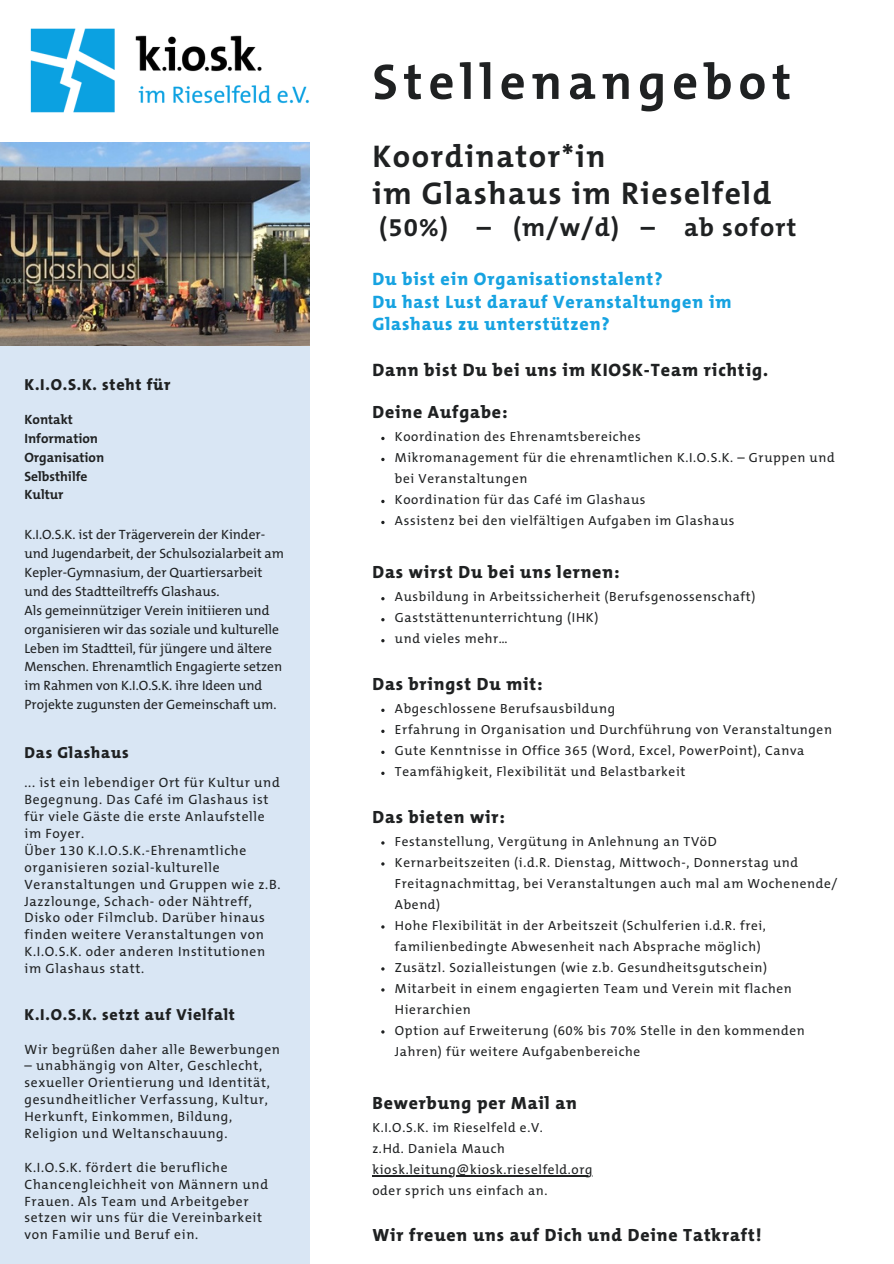
<style>
.page{position:relative;width:894px;height:1264px;background:#fff}
.page>*{position:absolute;margin:0;border:0;box-sizing:border-box;transform-origin:0 0}
.t1{font:700 50.25px "The Mix B W7";letter-spacing:.12em;color:#1f2122}
.t2{font:700 31.5px/37px "The Mix B W7";letter-spacing:.05em;color:#1f2122}
.t3{font:700 25.65px "The Mix B W7";letter-spacing:.05em;color:#1f2122}
.t4{font:800 18px/22.5px "The Mix B W8";letter-spacing:.05em;color:#17a3e1}
.t5{font:800 18px "The Mix B W8";letter-spacing:.05em;color:#1f2122}
.t6{font:800 17.7px "The Mix B W8";letter-spacing:.05em;color:#1f2122}
.t7{font:800 16.05px "The Mix B W8";letter-spacing:.05em;color:#1f2122}
.t8{font:13.5px/16.8px "The Mix B W5 Plain";letter-spacing:.05em;color:#1f2122}
.t9{font:13.5px/18.9px "The Mix B W5 Plain";color:#1f2122}
.t10{font:700 13.5px/18.9px "The Mix B W7";color:#1f2122}
.t11{font:13.2px/21px "The Mix B W5 Plain";letter-spacing:.05em;color:#1f2122}
</style>
<div class="page">
<div style="left:0;top:346px;width:309px;height:917px;background:#d9e6f4"></div>
<img style="left:0;top:154px;width:309px;height:192px">
<img style="left:0;top:28px;width:310px;height:126px">
<hr style="left:372px;top:1174px;width:221px;height:2px;background:#1f2122">
<h5 class="t7" style="left:24px;top:378px;width:147px">K.I.O.S.K. steht für</h5>
<h4 class="t10" style="left:24px;top:411px;width:81px">Kontakt<br>Information<br>Organisation<br>Selbsthilfe<br>Kultur</h4>
<h5 class="t9" style="left:24px;top:526px;width:261px">K.I.O.S.K. ist der Trägerverein der Kinder&shy;und Jugendarbeit, der Schulsozialarbeit am Kepler-Gymnasium, der Quartiersarbeit und des Stadtteiltreffs Glashaus.<br>Als gemeinnütziger Verein initiieren und organisieren wir das soziale und kulturelle</h5>
<h4 class="t9" style="left:24px;top:640px;width:259px">Leben im Stadtteil, für jüngere und ältere Menschen. Ehrenamtlich Engagierte setzen im Rahmen von K.I.O.S.K. ihre Ideen und Projekte zugunsten der Gemeinschaft um.</h4>
<p class="t7" style="left:24px;top:746px;width:106px">Das Glashaus</p>
<h3 class="t8" style="left:24px;top:775px;width:257px">... ist ein lebendiger Ort für Kultur und Begegnung. Das Café im Glashaus ist für viele Gäste die erste Anlaufstelle im Foyer.<br>Über 130 K.I.O.S.K.-Ehrenamtliche organisieren sozial-kulturelle Veranstaltungen und Gruppen wie z.B.<br>Jazzlounge, Schach- oder Nähtreff, Disko oder Filmclub. Darüber hinaus finden weitere Veranstaltungen von K.I.O.S.K. oder anderen Institutionen im Glashaus statt.</h3>
<h5 class="t7" style="left:24px;top:1007px;width:212px">K.I.O.S.K. setzt auf Vielfalt</h5>
<h5 class="t8" style="left:24px;top:1041px;width:257px">Wir begrüßen daher alle Bewerbungen</h5>
<h5 class="t8" style="left:24px;top:1058px;width:247px">– unabhängig von Alter, Geschlecht, sexueller Orientierung und Identität, gesundheitlicher Verfassung, Kultur, Herkunft, Einkommen, Bildung, Religion und Weltanschauung.</h5>
<h1 class="t8" style="left:24px;top:1160px;width:245px">K.I.O.S.K. fördert die berufliche Chancengleichheit von Männern und Frauen. Als Team und Arbeitgeber setzen wir uns für die Vereinbarkeit von Familie und Beruf ein.</h1>
<p class="t1" style="left:372px;top:62px;width:420px">Stellenangebot</p>
<h4 class="t2" style="left:372px;top:141px;width:400px">Koordinator*in<br>im Glashaus im Rieselfeld</h4>
<h5 class="t3" style="left:379px;top:217px;width:418px">(50%) – (m/w/d) – ab sofort</h5>
<p class="t4" style="left:372px;top:270px;width:360px">Du bist ein Organisationstalent?<br>Du hast Lust darauf Veranstaltungen im<br>Glashaus zu unterstützen?</p>
<h5 class="t5" style="left:372px;top:362px;width:397px">Dann bist Du bei uns im KIOSK-Team richtig.</h5>
<h2 class="t6" style="left:372px;top:405px;width:136px">Deine Aufgabe:</h2>
<p class="t11" style="left:395px;top:427px;width:247px">Koordination des Ehrenamtsbereiches</p>
<h3 class="t11" style="left:395px;top:448px;width:441px">Mikromanagement für die ehrenamtlichen K.I.O.S.K. – Gruppen und bei Veranstaltungen</h3>
<h3 class="t11" style="left:395px;top:490px;width:252px">Koordination für das Café im Glashaus</h3>
<h3 class="t11" style="left:395px;top:511px;width:341px">Assistenz bei den vielfältigen Aufgaben im Glashaus</h3>
<p class="t6" style="left:372px;top:565px;width:248px">Das wirst Du bei uns lernen:</p>
<p class="t11" style="left:395px;top:588px;width:362px">Ausbildung in Arbeitssicherheit (Berufsgenossenschaft)</p>
<p class="t11" style="left:395px;top:609px;width:205px">Gaststättenunterrichtung (IHK)</p>
<p class="t11" style="left:395px;top:629px;width:114px">und vieles mehr…</p>
<h3 class="t6" style="left:372px;top:676px;width:171px">Das bringst Du mit:</h3>
<p class="t11" style="left:395px;top:699px;width:221px">Abgeschlossene Berufsausbildung</p>
<p class="t11" style="left:395px;top:720px;width:438px">Erfahrung in Organisation und Durchführung von Veranstaltungen</p>
<p class="t11" style="left:395px;top:741px;width:411px">Gute Kenntnisse in Office 365 (Word, Excel, PowerPoint), Canva</p>
<h3 class="t11" style="left:395px;top:762px;width:292px">Teamfähigkeit, Flexibilität und Belastbarkeit</h3>
<p class="t6" style="left:372px;top:809px;width:134px">Das bieten wir:</p>
<p class="t11" style="left:395px;top:832px;width:323px">Festanstellung, Vergütung in Anlehnung an TVöD</p>
<p class="t11" style="left:395px;top:853px;width:443px">Kernarbeitszeiten (i.d.R. Dienstag, Mittwoch-, Donnerstag und<br>Freitagnachmittag, bei Veranstaltungen auch mal am Wochenende/<br>Abend)</p>
<p class="t11" style="left:395px;top:916px;width:372px">Hohe Flexibilität in der Arbeitszeit (Schulferien i.d.R. frei, familienbedingte Abwesenheit nach Absprache möglich)</p>
<h3 class="t11" style="left:395px;top:958px;width:373px">Zusätzl. Sozialleistungen (wie z.b. Gesundheitsgutschein)</h3>
<p class="t11" style="left:395px;top:979px;width:398px">Mitarbeit in einem engagierten Team und Verein mit flachen<br>Hierarchien</p>
<p class="t11" style="left:395px;top:1021px;width:411px">Option auf Erweiterung (60% bis 70% Stelle in den kommenden<br>Jahren) für weitere Aufgabenbereiche</p>
<p class="t6" style="left:372px;top:1095px;width:206px">Bewerbung per Mail an</p>
<p class="t11" style="left:372px;top:1118px;width:172px">K.I.O.S.K. im Rieselfeld e.V. z.Hd. Daniela Mauch</p>
<p class="t11" style="left:372px;top:1160px;width:222px">kiosk.leitung@kiosk.rieselfeld.org oder sprich uns einfach an.</p>
<p class="t6" style="left:372px;top:1228px;width:390px">Wir freuen uns auf Dich und Deine Tatkraft!</p>
</div>
